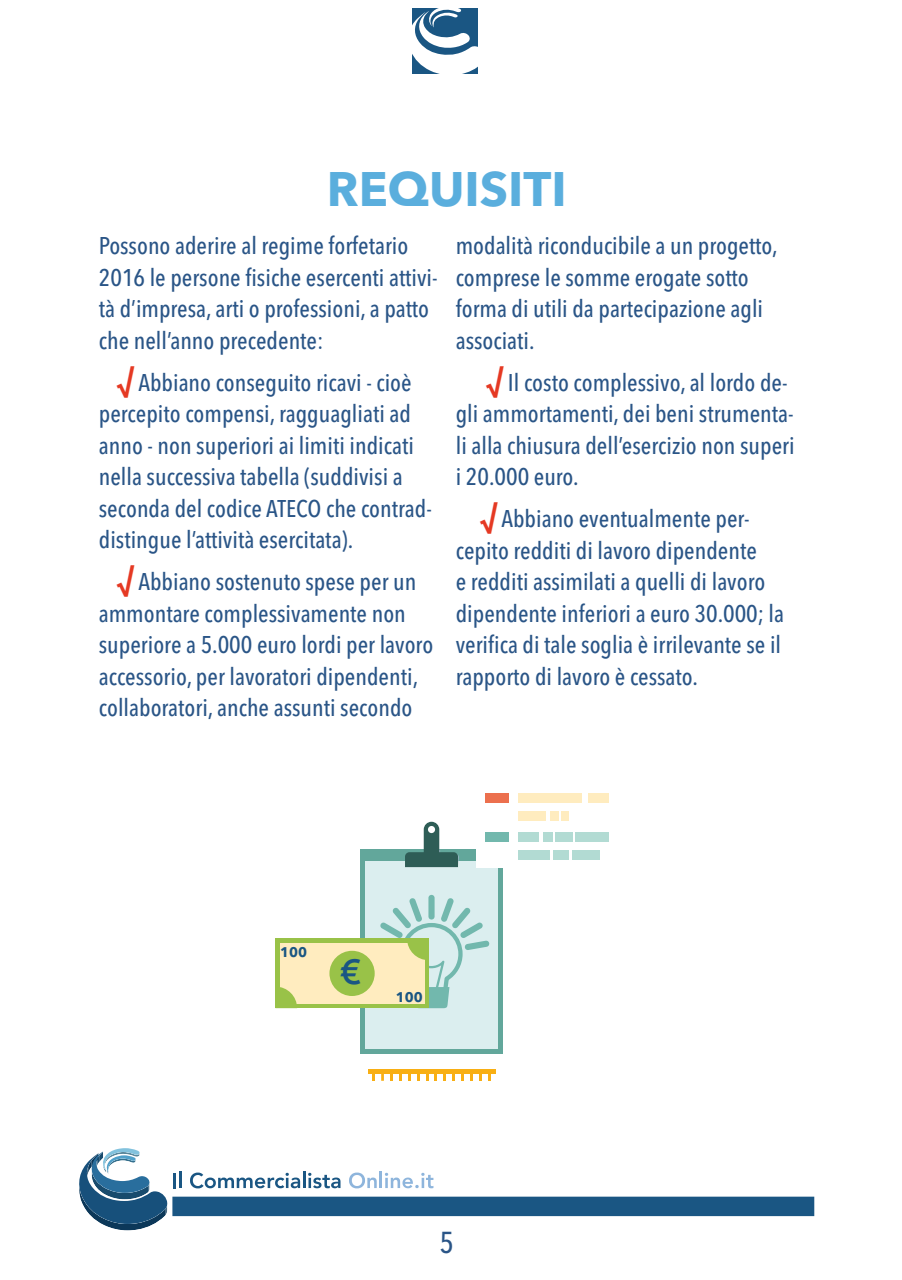
<style>
.page{position:relative;width:902px;height:1280px;background:#fff}
.page>*{position:absolute;margin:0;border:0;box-sizing:border-box;transform-origin:0 0}
.t1{font:700 48px "Avenir Next LT Pro";color:#5aaedd}
.t2{font:600 34.65px "Avenir Next LT Pro";color:#1a5683}
.t3{font:500 condensed 30px "Avenir Next LT Pro";color:#2a5587}
.t4{font:500 condensed 24px/31.5px "Avenir Next LT Pro";color:#2a5587}
.t5{font:700 13.95px "Avenir Next LT Pro";color:#1a5683}
.s1{font-weight:600;font-size:31.5px;color:#e53923}
</style>
<div class="page">
<svg style="left:79px;top:1148px;width:89px;height:82px"></svg>
<hr style="left:173px;top:1173px;width:3px;height:15px;background:#1a5683">
<svg style="left:179px;top:1172px;width:2px;height:16px"></svg>
<svg style="left:190px;top:1172px;width:150px;height:16px"></svg>
<svg style="left:349px;top:1172px;width:27px;height:16px"></svg>
<hr style="left:379px;top:1172px;width:3px;height:16px;background:#8eb5dc">
<svg style="left:385px;top:1173px;width:48px;height:15px"></svg>
<div style="left:172px;top:1197px;width:642px;height:19px;background:#1a5683"></div>
<svg style="left:412px;top:8px;width:66px;height:66px"></svg>
<div style="left:360px;top:850px;width:143px;height:204px;background:#62a79b"></div>
<div style="left:365px;top:861px;width:133px;height:188px;background:#dbeeef"></div>
<svg style="left:405px;top:822px;width:54px;height:45px"></svg>
<div style="left:368px;top:1069px;width:127px;height:5px;background:#f8af14"></div>
<svg style="left:488px;top:1074px;width:2px;height:7px"></svg>
<svg style="left:479px;top:1074px;width:3px;height:7px"></svg>
<svg style="left:470px;top:1074px;width:3px;height:7px"></svg>
<svg style="left:461px;top:1074px;width:3px;height:7px"></svg>
<svg style="left:452px;top:1074px;width:3px;height:7px"></svg>
<svg style="left:443px;top:1074px;width:3px;height:7px"></svg>
<svg style="left:434px;top:1074px;width:3px;height:7px"></svg>
<svg style="left:426px;top:1074px;width:2px;height:7px"></svg>
<svg style="left:417px;top:1074px;width:2px;height:7px"></svg>
<svg style="left:408px;top:1074px;width:2px;height:7px"></svg>
<svg style="left:399px;top:1074px;width:2px;height:7px"></svg>
<svg style="left:390px;top:1074px;width:3px;height:7px"></svg>
<svg style="left:381px;top:1074px;width:3px;height:7px"></svg>
<svg style="left:372px;top:1074px;width:3px;height:7px"></svg>
<div style="left:476px;top:783px;width:142px;height:85px;background:#fff"></div>
<svg style="left:518px;top:856px;width:32px;height:4px"></svg>
<div style="left:485px;top:793px;width:23px;height:9px;background:#ec704e"></div>
<div style="left:518px;top:793px;width:63px;height:9px;background:#ffecbf"></div>
<div style="left:588px;top:793px;width:21px;height:9px;background:#ffecbf"></div>
<div style="left:518px;top:811px;width:28px;height:10px;background:#ffecbf"></div>
<div style="left:550px;top:811px;width:8px;height:10px;background:#ffecbf"></div>
<div style="left:561px;top:811px;width:7px;height:10px;background:#ffecbf"></div>
<div style="left:485px;top:832px;width:23px;height:9px;background:#72b8ad"></div>
<div style="left:518px;top:832px;width:20px;height:9px;background:#b2dbd3"></div>
<div style="left:555px;top:832px;width:18px;height:9px;background:#b2dbd3"></div>
<div style="left:518px;top:850px;width:31px;height:9px;background:#b2dbd3"></div>
<div style="left:572px;top:850px;width:28px;height:9px;background:#b2dbd3"></div>
<div style="left:543px;top:832px;width:9px;height:9px;background:#b2dbd3"></div>
<div style="left:575px;top:832px;width:34px;height:9px;background:#b2dbd3"></div>
<div style="left:553px;top:850px;width:15px;height:9px;background:#b2dbd3"></div>
<div style="left:275px;top:939px;width:153px;height:69px;background:#99c248"></div>
<div style="left:280px;top:943px;width:144px;height:60px;background:#ffecbf"></div>
<svg style="left:373px;top:895px;width:116px;height:113px"></svg>
<svg style="left:280px;top:987px;width:17px;height:17px"></svg>
<div style="left:329px;top:951px;width:45px;height:45px;background:#99c248;border-radius:50%"></div>
<h1 class="t1" style="left:327px;top:160px;width:241px">REQUISITI</h1>
<p class="t4" style="left:99px;top:230px;width:340px">Possono aderire al regime forfetario 2016 le persone fisiche esercenti attivi&shy;tà d’impresa, arti o professioni, a patto che nell’anno precedente:</p>
<p class="t4" style="left:99px;top:366px;width:334px;text-indent:18px"><span class="s1">√</span> Abbiano conseguito ricavi - cioè percepito compensi, ragguagliati ad anno - non superiori ai limiti indicati nella successiva tabella (suddivisi a seconda del codice ATECO che contrad&shy;distingue l’attività esercitata).</p>
<p class="t4" style="left:99px;top:566px;width:336px;text-indent:18px"><span class="s1">√</span> Abbiano sostenuto spese per un ammontare complessivamente non superiore a 5.000 euro lordi per lavoro accessorio, per lavoratori dipendenti, collaboratori, anche assunti secondo</p>
<p class="t4" style="left:455px;top:230px;width:323px">modalità riconducibile a un progetto, comprese le somme erogate sotto forma di utili da partecipazione agli associati.</p>
<p class="t4" style="left:455px;top:366px;width:340px;text-indent:31px"><span class="s1">√</span> Il costo complessivo, al lordo de&shy;gli ammortamenti, dei beni strumenta&shy;li alla chiusura dell’esercizio non superi i 20.000 euro.</p>
<p class="t4" style="left:455px;top:503px;width:330px;text-indent:25px"><span class="s1">√</span> Abbiano eventualmente per&shy;cepito redditi di lavoro dipendente<br>e redditi assimilati a quelli di lavoro dipendente inferiori a euro 30.000; la verifica di tale soglia è irrilevante se il rapporto di lavoro è cessato.</p>
<p class="t5" style="left:280px;top:944px;width:28px">100</p>
<h2 class="t2" style="left:340px;top:951px;width:23px">€</h2>
<p class="t5" style="left:396px;top:989px;width:28px">100</p>
<p class="t3" style="left:439px;top:1224px;width:16px">5</p>
</div>
